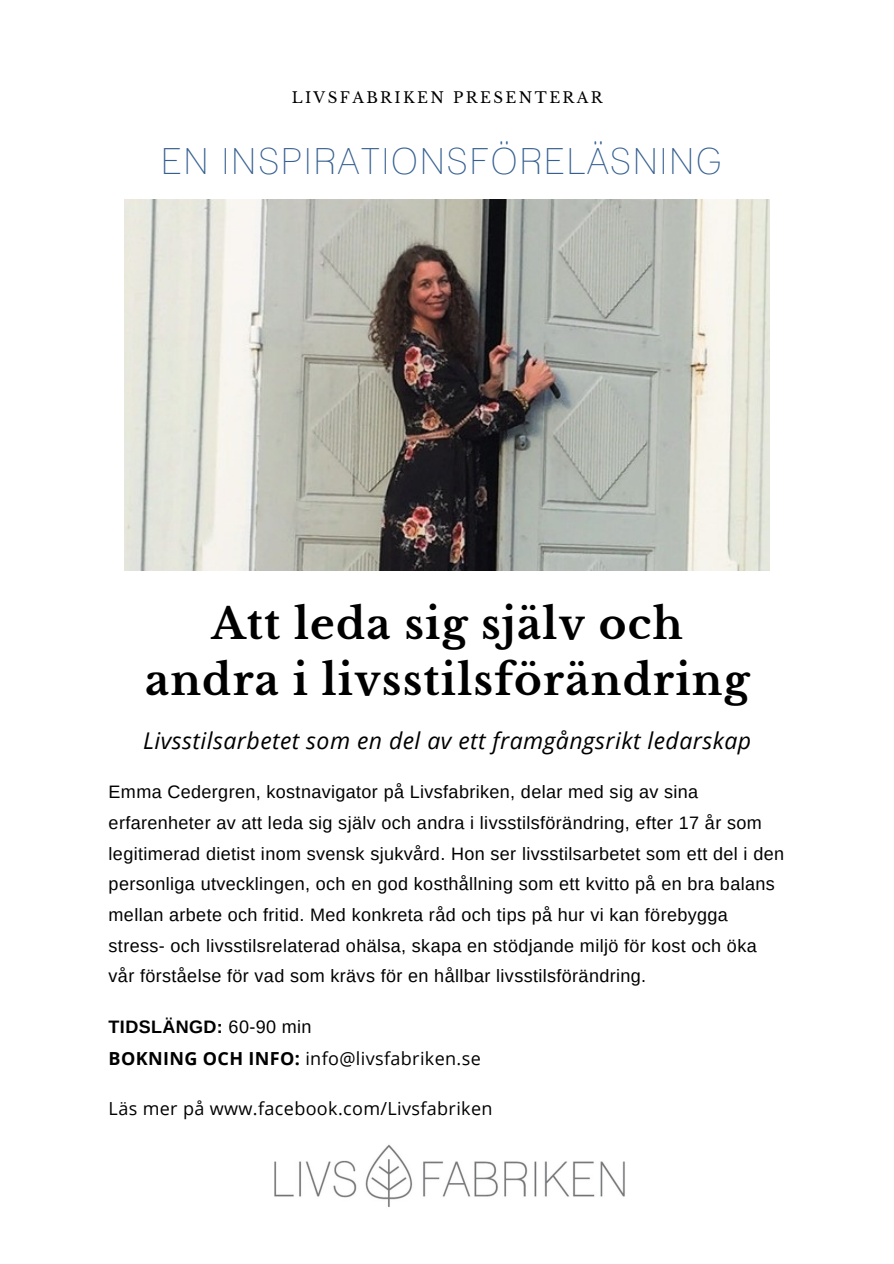
<style>
.page{position:relative;width:894px;height:1264px;background:#fff}
.page>*{position:absolute;margin:0;border:0;box-sizing:border-box;transform-origin:0 0}
.t1{font:700 42px/55.8px "Libre Baskerville";letter-spacing:.03em;color:#000;text-align:center}
.t2{font:condensed 36px "Lane";letter-spacing:.06em;color:#366091}
.t3{font:italic 23.1px "Open Sans";letter-spacing:.02em;color:#000}
.t4{font:18px/30.6px "Arimo";letter-spacing:.02em;color:#000}
.t5{font:18px "Open Sans";letter-spacing:.02em;color:#000}
.t6{font:700 18px "Arimo";letter-spacing:.02em;color:#000}
.t7{font:15px "Libre Baskerville";letter-spacing:.16em;color:#000}
.s1{font-weight:400}
.s2{font-weight:700}
</style>
<div class="page">
<img style="left:274px;top:1144px;width:351px;height:63px">
<img style="left:125px;top:200px;width:644px;height:370px">
<p class="t7" style="left:291px;top:88px;width:312px">LIVSFABRIKEN PRESENTERAR</p>
<h2 class="t2" style="left:161px;top:139px;width:562px">EN INSPIRATIONSFÖRELÄSNING</h2>
<h1 class="t1" style="left:145px;top:597px;width:605px">Att leda sig själv och andra i livsstilsförändring</h1>
<p class="t3" style="left:143px;top:724px;width:609px">Livsstilsarbetet som en del av ett framgångsrikt ledarskap</p>
<p class="t4" style="left:109px;top:776px;width:676px">Emma Cedergren, kostnavigator på Livsfabriken, delar med sig av sina erfarenheter av att leda sig själv och andra i livsstilsförändring, efter 17 år som legitimerad dietist inom svensk sjukvård. Hon ser livsstilsarbetet som ett del i den personliga utvecklingen, och en god kosthållning som ett kvitto på en bra balans mellan arbete och fritid. Med konkreta råd och tips på hur vi kan förebygga stress- och livsstilsrelaterad ohälsa, skapa en stödjande miljö för kost och öka vår förståelse för vad som krävs för en hållbar livsstilsförändring.</p>
<p class="t6" style="left:109px;top:1016px;width:204px">TIDSLÄNGD: <span class="s1">60-90 min</span></p>
<p class="t5" style="left:109px;top:1045px;width:373px"><span class="s2">BOKNING OCH INFO:</span> info@livsfabriken.se</p>
<p class="t5" style="left:109px;top:1095px;width:385px">Läs mer på www.facebook.com/Livsfabriken</p>
</div>
